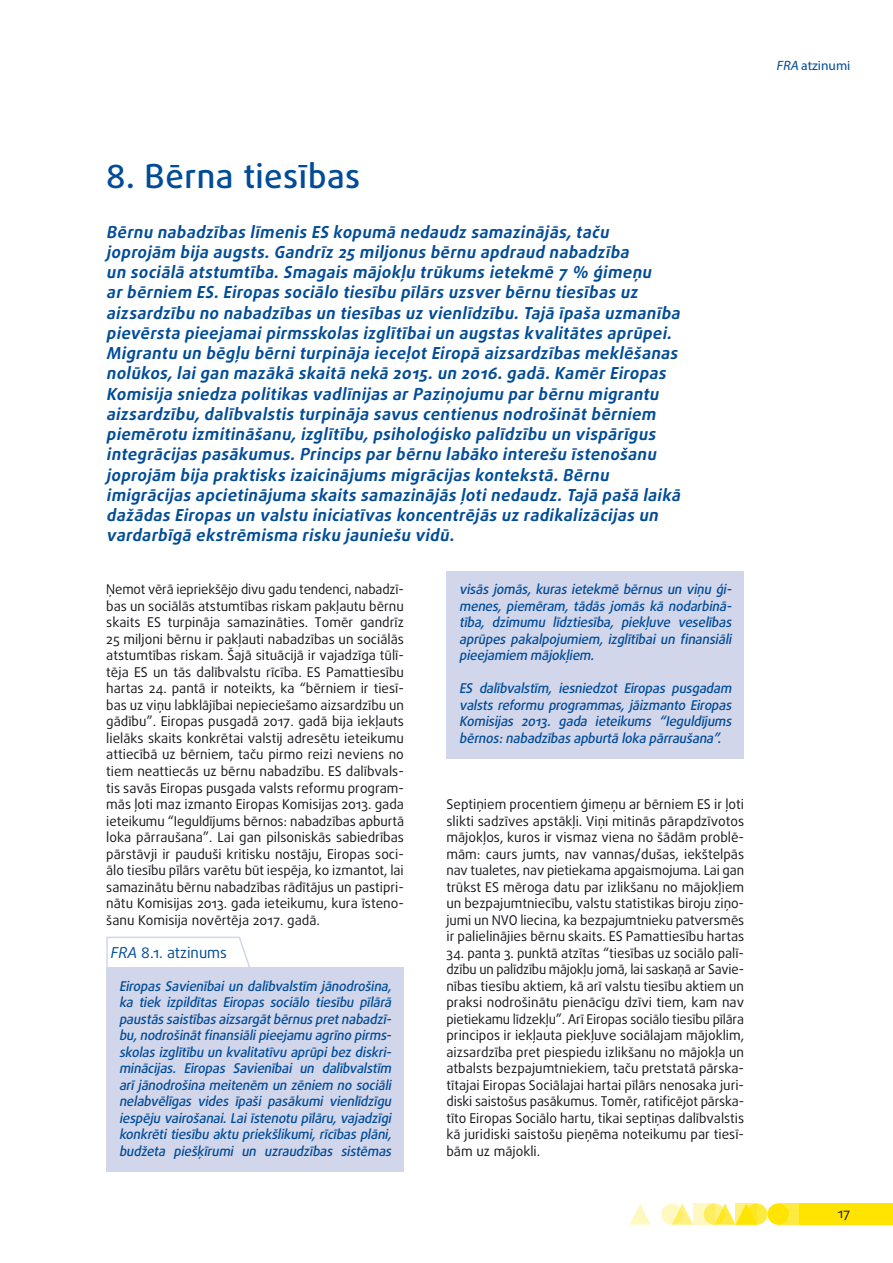
<style>
.page{position:relative;width:893px;height:1263px;background:#fff}
.page>*{position:absolute;margin:0;border:0;box-sizing:border-box;transform-origin:0 0}
.chapter_title{font:500 33px "Daxline Pro";letter-spacing:.015em;color:#004c98}
.intro_chapter{font:italic 700 16.5px/20.2px "Daxline Pro";letter-spacing:.025em;color:#004c98}
.opinion_header_sw{font:15px "Daxline Pro";color:#004c98}
.body_text{font:13.5px/16.5px "Daxline Pro";color:#1a171c;text-align:justify}
.opinion_text_SW{font:italic 500 13.5px/16.5px "Daxline Pro";letter-spacing:-.01em;color:#004c98;text-align:justify}
.opinion_text_SW_last{font:italic 500 13.5px/16.5px "Daxline Pro";color:#004c98;text-align:justify}
.t1{font:13.5px "Myriad Pro";color:#004c98}
.s1{font-style:italic}
</style>
<div class="page">
<div style="left:746px;top:1203px;width:21px;height:22px;background:#ffea40;border-radius:50%"></div>
<div style="left:778px;top:1203px;width:21px;height:22px;background:#ffea40"></div>
<div style="left:799px;top:1203px;width:94px;height:22px;background:#ffe400"></div>
<svg style="left:675px;top:1203px;width:18px;height:22px"></svg>
<svg style="left:629px;top:1204px;width:22px;height:21px"></svg>
<div style="left:767px;top:1203px;width:22px;height:22px;background:#ffe400;border-radius:50%"></div>
<svg style="left:718px;top:1203px;width:18px;height:22px"></svg>
<svg style="left:704px;top:1203px;width:21px;height:22px"></svg>
<svg style="left:661px;top:1203px;width:21px;height:22px"></svg>
<svg style="left:736px;top:1203px;width:21px;height:22px"></svg>
<svg style="left:693px;top:1203px;width:21px;height:22px"></svg>
<div style="left:106px;top:967px;width:298px;height:204px;background:#d2d6ea"></div>
<div style="left:446px;top:571px;width:298px;height:105px;background:#d2d6ea"></div>
<div style="left:446px;top:670px;width:298px;height:89px;background:#d2d6ea"></div>
<svg style="left:106px;top:936px;width:144px;height:31px"></svg>
<p class="t1" style="left:776px;top:57px;width:76px"><span class="s1">FRA</span> atzinumi</p>
<p class="chapter_title" style="left:106px;top:154px;width:256px">8. Bērna tiesības</p>
<p class="intro_chapter" style="left:106px;top:222px;width:579px">Bērnu nabadzības līmenis ES kopumā nedaudz samazinājās,taču joprojām bija augsts.Gandrīz 25 miljonus bērnu apdraud nabadzība<br>un sociālā atstumtība.Smagais mājokļu trūkums ietekmē 7 % ģimeņu arbērniem ES.Eiropas sociālo tiesību pīlārs uzsverbērnu tiesības uz aizsardzību no nabadzības un tiesības uz vienlīdzību.Tajā īpaša uzmanība pievērsta pieejamaipirmsskolas izglītībaiun augstas kvalitātes aprūpei.<br>Migrantu un bēgļu bērniturpināja ieceļotEiropā aizsardzības meklēšanas nolūkos,laigan mazākā skaitā nekā 2015.un 2016.gadā.KamērEiropas Komisija sniedza politikas vadlīnijas arPaziņojumu parbērnu migrantu aizsardzību,dalībvalstis turpināja savus centienus nodrošinātbērniem piemērotu izmitināšanu,izglītību,psiholoģisko palīdzību un vispārīgus integrācijas pasākumus.Princips parbērnu labāko interešu īstenošanu joprojām bija praktisks izaicinājums migrācijas kontekstā.Bērnu imigrācijas apcietinājuma skaits samazinājās ļotinedaudz.Tajā pašā laikā dažādas Eiropas un valstu iniciatīvas koncentrējās uz radikalizācijas un vardarbīgā ekstrēmisma risku jauniešu vidū.</p>
<p class="body_text" style="left:106px;top:581px;width:299px">Ņemot vērā iepriekšējo divu gadu tendenci, nabadzī&shy;bas un sociālās atstumtības riskam pakļautu bērnu skaits ES turpināja samazināties. Tomēr gandrīz 25 miljoni bērnu ir pakļauti nabadzības un sociālās atstumtības riskam. Šajā situācijā ir vajadzīga tūlī&shy;tēja ES un tās dalībvalstu rīcība. ES Pamattiesību hartas 24. pantā ir noteikts, ka “bērniem ir tiesī&shy;bas uz viņu labklājībai nepieciešamo aizsardzību un gādību”. Eiropas pusgadā 2017. gadā bija iekļauts lielāks skaits konkrētai valstij adresētu ieteikumu attiecībā uz bērniem, taču pirmo reizi neviens no tiem neattiecās uz bērnu nabadzību. ES dalībvals&shy;tis savās Eiropas pusgada valsts reformu program&shy;mās ļoti maz izmanto Eiropas Komisijas 2013. gada ieteikumu “Ieguldījums bērnos: nabadzības apburtā loka pārraušana”. Lai gan pilsoniskās sabiedrības pārstāvji ir pauduši kritisku nostāju, Eiropas soci&shy;ālo tiesību pīlārs varētu būt iespēja, ko izmantot, lai samazinātu bērnu nabadzības rādītājus un pastipri&shy;nātu Komisijas 2013. gada ieteikumu, kura īsteno&shy;šanu Komisija novērtēja 2017. gadā.</p>
<p class="opinion_header_sw" style="left:111px;top:942px;width:118px"><span class="s1">FRA</span> 8.1. atzinums</p>
<p class="opinion_text_SW" style="left:119px;top:977px;width:277px">Eiropas Savienībai un dalībvalstīm jānodrošina, ka tiek izpildītas Eiropas sociālo tiesību pīlārā paustāssaistībasaizsargātbērnuspretnabadzī&shy;bu,nodrošinātfinansiālipieejamu agrīno pirms&shy;skolasizglītību un kvalitatīvu aprūpibezdiskri&shy;minācijas. Eiropas Savienībai un dalībvalstīm arī jānodrošina meitenēm un zēniem no sociāli nelabvēlīgas vides īpaši pasākumi vienlīdzīgu iespēju vairošanai.Laiīstenotu pīlāru,vajadzīgi konkrētitiesību aktu priekšlikumi,rīcībasplāni, budžeta piešķīrumi un uzraudzības sistēmas</p>
<p class="opinion_text_SW" style="left:459px;top:581px;width:277px">visās jomās, kuras ietekmē bērnus un viņu ģi&shy;menes, piemēram, tādās jomās kā nodarbinā&shy;tība, dzimumu līdztiesība, piekļuve veselības aprūpes pakalpojumiem, izglītībai un finansiāli pieejamiem mājokļiem.</p>
<p class="opinion_text_SW_last" style="left:459px;top:680px;width:277px">ES dalībvalstīm, iesniedzot Eiropas pusgadam valsts reformu programmas, jāizmanto Eiropas Komisijas 2013. gada ieteikums “Ieguldījums bērnos:nabadzībasapburtā loka pārraušana”.</p>
<p class="body_text" style="left:446px;top:796px;width:299px">Septiņiem procentiem ģimeņu ar bērniem ES ir ļoti slikti sadzīves apstākļi. Viņi mitinās pārapdzīvotos mājokļos, kuros ir vismaz viena no šādām problē&shy;mām: caurs jumts, nav vannas/dušas, iekštelpās nav tualetes, nav pietiekama apgaismojuma. Lai gan trūkst ES mēroga datu par izlikšanu no mājokļiem un bezpajumtniecību, valstu statistikas biroju ziņo&shy;jumi un NVO liecina, ka bezpajumtnieku patversmēs ir palielinājies bērnu skaits. ES Pamattiesību hartas</p>
<p class="body_text" style="left:446px;top:944px;width:299px">34. panta 3. punktā atzītas “tiesības uz sociālo palī&shy;dzību un palīdzību mājokļu jomā, lai saskaņā ar Savie&shy;nības tiesību aktiem, kā arī valstu tiesību aktiem un praksi nodrošinātu pienācīgu dzīvi tiem, kam nav pietiekamu līdzekļu”. Arī Eiropas sociālo tiesību pīlāra principos ir iekļauta piekļuve sociālajam mājoklim, aizsardzība pret piespiedu izlikšanu no mājokļa un atbalsts bezpajumtniekiem, taču pretstatā pārska&shy;tītajai Eiropas Sociālajai hartai pīlārs nenosaka juri&shy;diski saistošus pasākumus. Tomēr, ratificējot pārska&shy;tīto Eiropas Sociālo hartu, tikai septiņas dalībvalstis kā juridiski saistošu pieņēma noteikumu par tiesī&shy;bām uz mājokli.</p>
<p class="body_text" style="left:838px;top:1205px;width:14px">17</p>
</div>
